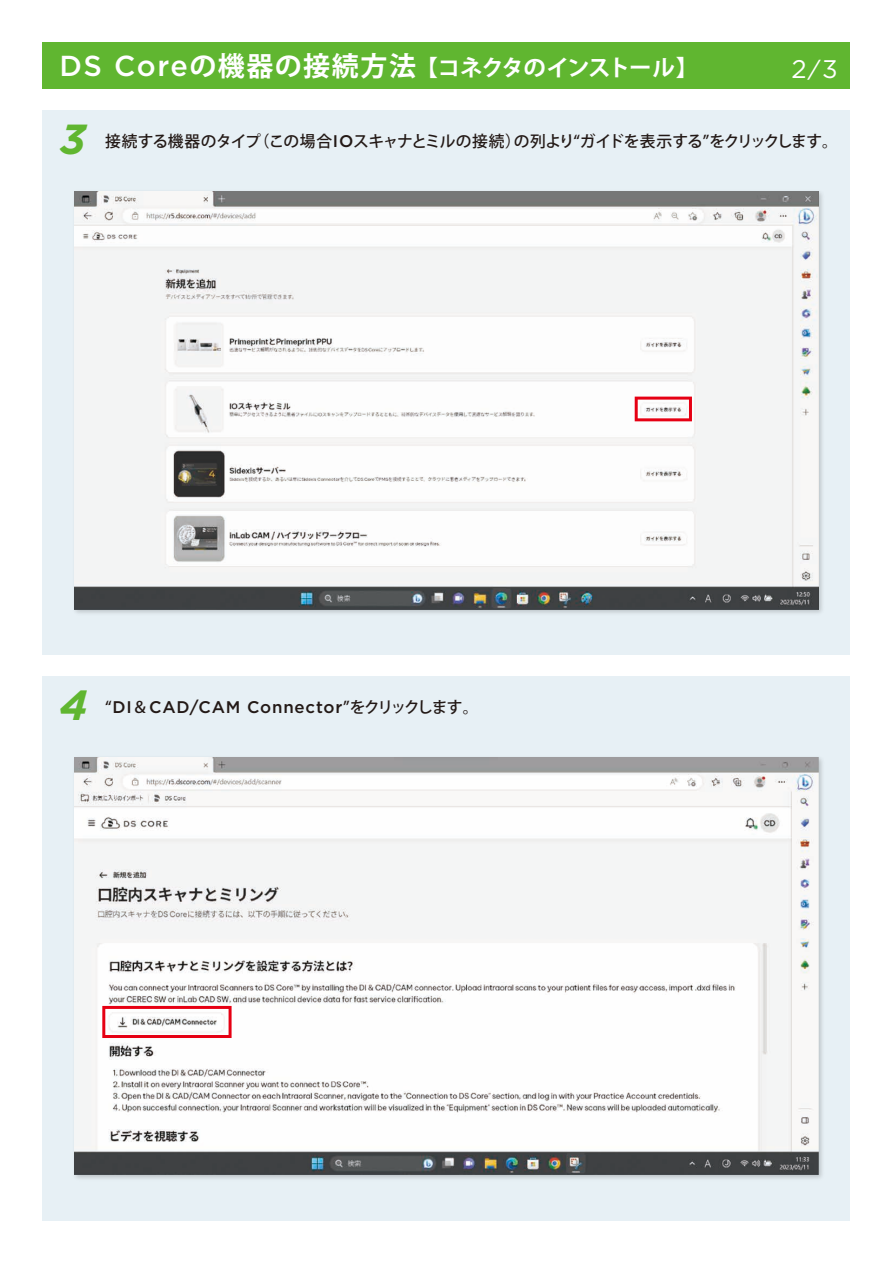
<style>
.page{position:relative;width:893px;height:1263px;background:#fff}
.page>*{position:absolute;margin:0;border:0;box-sizing:border-box;transform-origin:0 0}
.t1{font:italic 700 42px "Gotham";color:#60b630}
.t2{font:25.5px "Gotham";color:#fff}
.t3{font:700 22.5px "Koz Go Pr 6 N";letter-spacing:-.045em;color:#fff}
.t4{font:500 16.8px "Gotham";letter-spacing:.045em;color:#231916}
.t5{font:500 15.75px "Koz Go Pr 6 N";letter-spacing:-.03em;color:#231916}
.s1{font-family:"Gotham";font-weight:500;font-size:28.95px}
.s2{font-size:27px}
.s3{font-size:21.6px}
.s4{font-family:"Gotham";font-size:16.8px}
.s5{font-family:"Koz Go Pr 6 N";font-size:15.75px}
</style>
<div class="page">
<div style="left:43px;top:43px;width:807px;height:46px;background:#60b630"></div>
<div style="left:43px;top:111px;width:807px;height:544px;background:#e7f0f5"></div>
<div style="left:43px;top:676px;width:807px;height:544px;background:#e7f0f5"></div>
<img style="left:74px;top:192px;width:745px;height:417px">
<svg style="left:635px;top:397px;width:57px;height:24px"></svg>
<img style="left:74px;top:757px;width:745px;height:417px">
<svg style="left:102px;top:1006px;width:130px;height:32px"></svg>
<h3 class="t3" style="left:60px;top:55px;width:640px"><span class="s1">DS Core</span><span class="s2">の機器の接続方法</span>【コネクタのインストール】</h3>
<h2 class="t2" style="left:791px;top:53px;width:48px">2<span class="s3">/</span>3</h2>
<h1 class="t1" style="left:60px;top:112px;width:27px">3</h1>
<p class="t5" style="left:105px;top:132px;width:734px">接続する機器のタイプ（この場合<span class="s4">IO</span>スキャナとミルの接続）の列より“ガイドを表示する”をクリックします。</p>
<h1 class="t1" style="left:60px;top:677px;width:29px">4</h1>
<p class="t4" style="left:105px;top:696px;width:375px"><span class="s5">“</span>DI<span class="s5">＆</span>CAD/CAM Connector<span class="s5">”をクリックします。</span></p>
</div>
